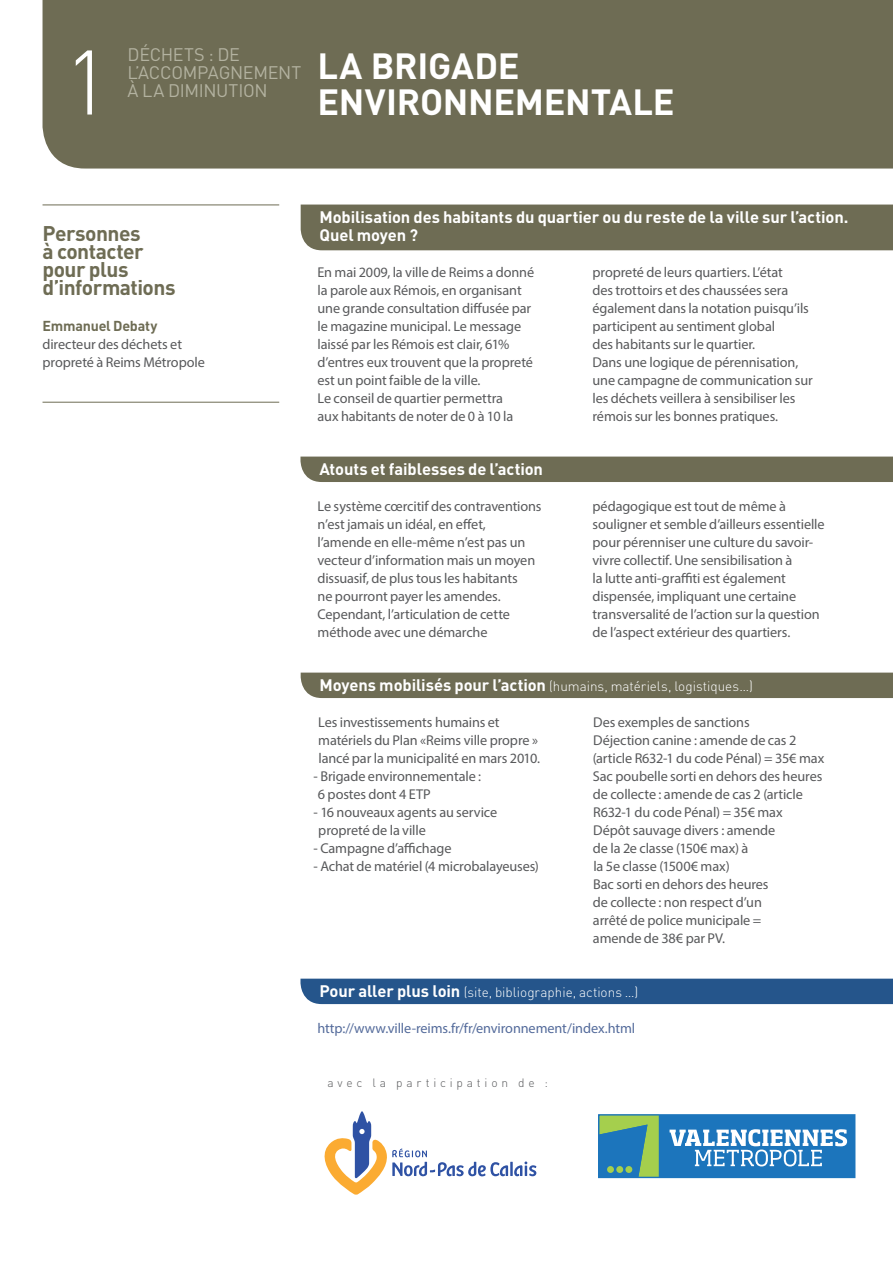
<style>
.page{position:relative;width:893px;height:1263px;background:#fff}
.page>*{position:absolute;margin:0;border:0;box-sizing:border-box;transform-origin:0 0}
.t1{font:300 90px "DIN";color:#fff}
.t2{font:700 36px/36px "DIN";letter-spacing:.035em;color:#fff}
.t3{font:700 21px/18px "DIN";letter-spacing:-.025em;color:#6e6c54}
.t4{font:18px/18px "DIN";letter-spacing:-.015em;color:#b3b2a0}
.t5{font:700 16.5px/18px "DIN";letter-spacing:-.005em;color:#fff}
.t6{font:14.25px/18px "Myriad Pro";letter-spacing:-.01em;color:#58595b}
.t7{font:14.25px "Myriad Pro";letter-spacing:-.005em;color:#546b9b}
.t8{font:700 14.25px "DIN";letter-spacing:-.015em;color:#6e6c54}
.t9{font:300 13.5px "DIN";color:#fff}
.t10{font:300 12px "DIN";letter-spacing:.315em;color:#58595b}
.s1{font-weight:700;font-size:16.5px}
</style>
<div class="page">
<hr style="left:43px;top:205px;width:236px;height:1px;background:#6e6c54">
<hr style="left:43px;top:402px;width:236px;height:1px;background:#6e6c54">
<div style="left:43px;top:0;width:850px;height:169px;background:#6e6c54"></div>
<div style="left:300px;top:457px;width:593px;height:25px;background:#6e6c54"></div>
<div style="left:301px;top:673px;width:592px;height:25px;background:#6e6c54"></div>
<hr style="left:510px;top:1162px;width:3px;height:14px;background:#2f52a4">
<svg style="left:514px;top:1161px;width:22px;height:15px"></svg>
<svg style="left:324px;top:1111px;width:184px;height:84px"></svg>
<div style="left:300px;top:979px;width:593px;height:25px;background:#25558b"></div>
<div style="left:301px;top:205px;width:592px;height:45px;background:#6e6c54"></div>
<div style="left:599px;top:1115px;width:256px;height:62px;background:#1c75bc"></div>
<svg style="left:600px;top:1116px;width:59px;height:60px"></svg>
<div style="left:607px;top:1166px;width:7px;height:7px;background:#a5cf4d;border-radius:50%"></div>
<div style="left:616px;top:1166px;width:7px;height:7px;background:#a5cf4d;border-radius:50%"></div>
<div style="left:625px;top:1166px;width:7px;height:7px;background:#a5cf4d;border-radius:50%"></div>
<svg style="left:669px;top:1129px;width:178px;height:37px"></svg>
<div style="left:598px;top:1114px;width:257px;height:64px;border:1px solid #1c75bc"></div>
<h1 class="t1" style="left:64px;top:27px;width:48px">1</h1>
<p class="t4" style="left:128px;top:45px;width:175px">DÉCHETS : DE<br>L’ACCOMPAGNEMENT</p>
<p class="t4" style="left:128px;top:81px;width:142px">À LA DIMINUTION</p>
<h2 class="t2" style="left:317px;top:46px;width:359px">La brigade environnementale</h2>
<h3 class="t3" style="left:43px;top:223px;width:135px">Personnes<br>à contacter pour plus d’informations</h3>
<p class="t8" style="left:43px;top:316px;width:116px">Emmanuel Debaty</p>
<p class="t6" style="left:43px;top:335px;width:164px">directeur des déchets et propreté à Reims Métropole</p>
<p class="t5" style="left:319px;top:207px;width:530px">Mobilisation des habitants du quartier ou du reste de la ville sur l’action.<br>Quel moyen ?</p>
<p class="t6" style="left:317px;top:263px;width:218px">En mai 2009, la ville de Reims a donné la parole aux Rémois, en organisant une grande consultation diffusée par le magazine municipal. Le message laissé par les Rémois est clair, 61% d’entres eux trouvent que la propreté est un point faible de la ville.<br>Le conseil de quartier permettra<br>aux habitants de noter de 0 à 10 la</p>
<p class="t6" style="left:592px;top:263px;width:222px">propreté de leurs quartiers. L’état<br>des trottoirs et des chaussées sera également dans la notation puisqu’ils participent au sentiment global<br>des habitants sur le quartier.<br>Dans une logique de pérennisation, une campagne de communication sur les déchets veillera à sensibiliser les rémois sur les bonnes pratiques.</p>
<p class="t5" style="left:319px;top:459px;width:225px">Atouts et faiblesses de l’action</p>
<p class="t6" style="left:317px;top:497px;width:226px">Le système cœrcitif des contraventions n’est jamais un idéal, en effet, l’amende en elle-même n’est pas un vecteur d’information mais un moyen dissuasif, de plus tous les habitants<br>ne pourront payer les amendes.<br>Cependant, l’articulation de cette méthode avec une démarche</p>
<p class="t6" style="left:592px;top:497px;width:234px">pédagogique est tout de même à souligner et semble d’ailleurs essentielle pour pérenniser une culture du savoir&shy;vivre collectif. Une sensibilisation à<br>la lutte anti-graffiti est également dispensée, impliquant une certaine transversalité de l’action sur la question de l’aspect extérieur des quartiers.</p>
<p class="t9" style="left:319px;top:677px;width:435px"><span class="s1">Moyens mobilisés pour l’action</span> (humains, matériels, logistiques…)</p>
<p class="t6" style="left:318px;top:713px;width:224px">Les investissements humains et matériels du Plan «Reims ville propre » lancé par la municipalité en mars 2010.</p>
<p class="t6" style="left:314px;top:767px;width:169px">- Brigade environnementale :<br>6 postes dont 4 ETP</p>
<p class="t6" style="left:318px;top:803px;width:180px;text-indent:-5px">- 16 nouveaux agents au service propreté de la ville</p>
<p class="t6" style="left:314px;top:839px;width:139px">- Campagne d’affichage</p>
<p class="t6" style="left:314px;top:857px;width:227px">- Achat de matériel (4 microbalayeuses)</p>
<p class="t6" style="left:593px;top:713px;width:233px">Des exemples de sanctions<br>Déjection canine : amende de cas 2 (article R632-1 du code Pénal) = 35€ max<br>Sac poubelle sorti en dehors des heures de collecte : amende de cas 2 (article<br>R632-1 du code Pénal) = 35€ max<br>Dépôt sauvage divers : amende<br>de la 2e classe (150€ max) à<br>la 5e classe (1500€ max)<br>Bac sorti en dehors des heures<br>de collecte : non respect d’un<br>arrêté de police municipale =<br>amende de 38€ par PV.</p>
<p class="t9" style="left:319px;top:983px;width:320px"><span class="s1">Pour aller plus loin</span> (site, bibliographie, actions …)</p>
<p class="t7" style="left:317px;top:1019px;width:319px">http://www.ville-reims.fr/fr/environnement/index.html</p>
<p class="t10" style="left:327px;top:1075px;width:222px">avec la participation de :</p>
</div>
